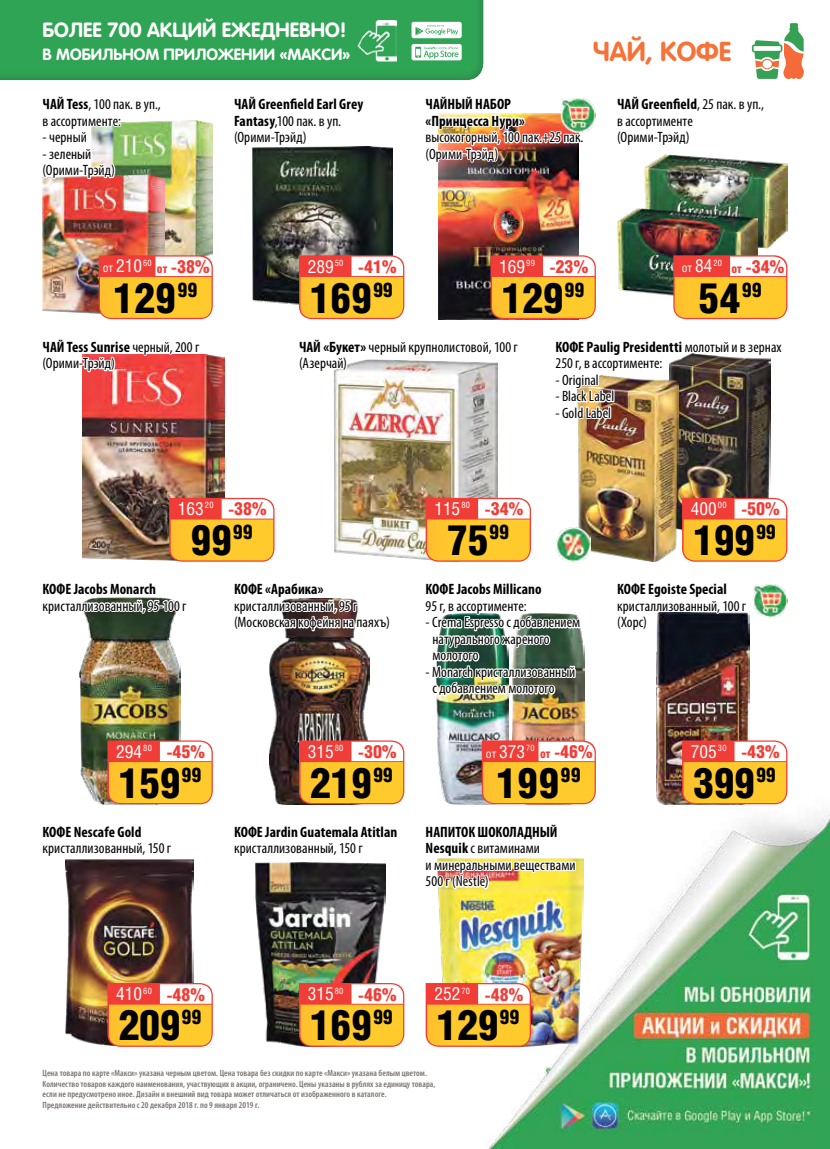
<style>
.page{position:relative;width:830px;height:1149px;background:#fff}
.page>*{position:absolute;margin:0;border:0;box-sizing:border-box;transform-origin:0 0}
.t1{font:900 42px "Helios Cond";letter-spacing:-.01em;color:#000}
.t2{font:700 27px "Rotonda C";color:#f57238}
.t3{font:700 20.25px "Rotonda C";color:#fff}
.t4{font:900 18px "Helios Cond";color:#f13d37}
.t5{font:700 16.05px "Rotonda C";color:#fff}
.t6{font:condensed 15px/16.5px "Myriad Pro";letter-spacing:.005em;color:#000}
.t7{font:700 condensed 15px/16.5px "Myriad Pro";letter-spacing:.005em;color:#000}
.t8{font:12px "Helios Cond C";color:#fff}
.t9{font:600 condensed 9px/10.5px "Myriad Pro";letter-spacing:.005em;color:#787370}
.s1{font-weight:700}
.s2{font-weight:400}
.s3{font-family:"Helios Cond C";font-weight:400;font-size:12px;color:#fff}
.s4{font-family:"Helios Cond C";font-weight:400;font-size:12px}
.s5{font-family:"Helios Cond C";font-weight:400;color:#fff}
.s6{font-size:12px}
.s7{font-size:12px;color:#fff}
.s8{color:#f13d37}
.s9{font-size:18px}
</style>
<div class="page">
<div style="left:0;top:0;width:496px;height:90px;background:#000;opacity:.3"></div>
<img style="left:358px;top:20px;width:38px;height:42px">
<svg style="left:411px;top:44px;width:50px;height:16px"></svg>
<svg style="left:411px;top:22px;width:50px;height:16px"></svg>
<img style="left:468px;top:787px;width:361px;height:361px">
<img style="left:163px;top:120px;width:50px;height:135px">
<img style="left:644px;top:158px;width:142px;height:90px">
<img style="left:43px;top:175px;width:121px;height:80px">
<img style="left:252px;top:147px;width:140px;height:158px">
<img style="left:438px;top:175px;width:140px;height:80px">
<img style="left:423px;top:67px;width:156px;height:108px">
<img style="left:560px;top:98px;width:35px;height:35px">
<img style="left:41px;top:62px;width:122px;height:129px">
<svg style="left:232px;top:67px;width:134px;height:91px"></svg>
<img style="left:82px;top:355px;width:143px;height:142px">
<img style="left:617px;top:209px;width:139px;height:46px">
<svg style="left:659px;top:23px;width:144px;height:135px"></svg>
<img style="left:334px;top:421px;width:163px;height:139px">
<img style="left:438px;top:899px;width:145px;height:147px">
<svg style="left:425px;top:982px;width:105px;height:64px;background:#fbb450"></svg>
<img style="left:678px;top:421px;width:92px;height:76px">
<img style="left:577px;top:421px;width:101px;height:135px">
<img style="left:66px;top:865px;width:128px;height:180px">
<svg style="left:107px;top:982px;width:106px;height:64px;background:#f9b14f"></svg>
<img style="left:255px;top:876px;width:130px;height:170px">
<svg style="left:299px;top:982px;width:105px;height:64px;background:#f9b14f"></svg>
<img style="left:79px;top:652px;width:101px;height:88px">
<svg style="left:65px;top:740px;width:148px;height:125px"></svg>
<img style="left:512px;top:631px;width:72px;height:109px">
<img style="left:436px;top:709px;width:72px;height:31px">
<img style="left:423px;top:497px;width:158px;height:212px">
<img style="left:656px;top:634px;width:93px;height:170px">
<img style="left:615px;top:497px;width:172px;height:137px">
<svg style="left:681px;top:740px;width:106px;height:64px;background:#f9b04f"></svg>
<img style="left:752px;top:583px;width:35px;height:34px">
<img style="left:269px;top:652px;width:100px;height:88px">
<img style="left:82px;top:497px;width:309px;height:155px">
<svg style="left:255px;top:740px;width:149px;height:136px"></svg>
<img style="left:42px;top:255px;width:171px;height:136px">
<img style="left:297px;top:255px;width:490px;height:166px">
<svg style="left:437px;top:740px;width:158px;height:159px"></svg>
<img style="left:555px;top:526px;width:35px;height:35px">
<h3 class="t3" style="left:43px;top:18px;width:305px">БОЛЕЕ 700 АКЦИЙ ЕЖЕДНЕВНО!</h3>
<p class="t5" style="left:43px;top:45px;width:309px">В МОБИЛЬНОМ ПРИЛОЖЕНИИ «МАКСИ»</p>
<p class="t6" style="left:43px;top:96px;width:120px"><span class="s1">ЧАЙ Tess</span>, 100 пак. в уп., в ассортименте:</p>
<p class="t6" style="left:43px;top:129px;width:46px">- черный</p>
<p class="t6" style="left:43px;top:145px;width:74px">- зеленый (Орими-Трэйд)</p>
<p class="t7" style="left:234px;top:95px;width:131px">ЧАЙ Greenfield Earl Grey<br>Fantasy<span class="s2">,100 пак. в уп. (Орими-Трэйд)</span></p>
<h2 class="t2" style="left:592px;top:36px;width:140px">ЧАЙ, КОФЕ</h2>
<p class="t7" style="left:425px;top:95px;width:101px">ЧАЙНЫЙ НАБОР «Принцесса Нури»</p>
<p class="t6" style="left:425px;top:129px;width:159px">высокогорный, 100 пак.+25 пак. (Орими-Трэйд)</p>
<p class="t6" style="left:617px;top:96px;width:148px"><span class="s1">ЧАЙ Greenfield</span>, 25 пак. в уп., в ассортименте (Орими-Трэйд)</p>
<p class="t4" style="left:103px;top:256px;width:108px"><span class="s3">от</span><span class="s4">.</span><span class="s5">210</span><sup>60</sup> <span class="s6">от</span><span class="s7">.</span>-38%</p>
<h1 class="t1" style="left:113px;top:273px;width:86px">129<sup>99</sup></h1>
<p class="t4" style="left:307px;top:256px;width:90px"><span class="s5">289</span><sup>50</sup> -41%</p>
<h1 class="t1" style="left:310px;top:273px;width:84px">169<sup>99</sup></h1>
<p class="t4" style="left:499px;top:256px;width:90px"><span class="s5">169</span><sup>99</sup> -23%</p>
<h1 class="t1" style="left:501px;top:273px;width:84px">129<sup>99</sup></h1>
<p class="t8" style="left:681px;top:261px;width:42px">от<span class="s8">.</span><span class="s9">84</span><sup>20</sup></p>
<p class="t4" style="left:731px;top:256px;width:54px"><span class="s6">от</span><span class="s7">.</span>-34%</p>
<h1 class="t1" style="left:698px;top:273px;width:65px">54<sup>99</sup></h1>
<p class="t6" style="left:43px;top:338px;width:158px"><span class="s1">ЧАЙ Tess Sunrise</span> черный, 200 г (Орими-Трэйд)</p>
<p class="t6" style="left:299px;top:338px;width:220px"><span class="s1">ЧАЙ «Букет»</span> черный крупнолистовой, 100 г (Азерчай)</p>
<p class="t6" style="left:555px;top:338px;width:228px"><span class="s1">КОФЕ Paulig Presidentti</span> молотый и в зернах<br>250 г, в ассортименте:</p>
<p class="t6" style="left:555px;top:371px;width:45px">- Original</p>
<p class="t6" style="left:555px;top:388px;width:60px">- Black Label</p>
<p class="t6" style="left:555px;top:404px;width:57px">- Gold Label</p>
<p class="t4" style="left:178px;top:498px;width:90px"><span class="s5">163</span><sup>20</sup> -38%</p>
<h1 class="t1" style="left:190px;top:516px;width:64px">99<sup>99</sup></h1>
<p class="t4" style="left:434px;top:498px;width:90px"><span class="s5">115</span><sup>80</sup> -34%</p>
<h1 class="t1" style="left:446px;top:516px;width:64px">75<sup>99</sup></h1>
<p class="t4" style="left:690px;top:498px;width:90px"><span class="s5">400</span><sup>00</sup> -50%</p>
<h1 class="t1" style="left:692px;top:516px;width:84px">199<sup>99</sup></h1>
<p class="t7" style="left:43px;top:580px;width:115px">КОФЕ Jacobs Monarch</p>
<p class="t6" style="left:43px;top:597px;width:145px">кристаллизованный, 95-100 г</p>
<p class="t7" style="left:234px;top:580px;width:91px">КОФЕ «Арабика»</p>
<p class="t6" style="left:234px;top:597px;width:157px">кристаллизованный, 95 г (Московская кофейня на паяхъ)</p>
<p class="t7" style="left:425px;top:580px;width:117px">КОФЕ Jacobs Millicano</p>
<p class="t6" style="left:425px;top:597px;width:102px">95 г, в ассортименте:</p>
<p class="t6" style="left:432px;top:613px;width:149px;text-indent:-7px">- Crema Espresso с добавлением натурального жареного молотого</p>
<p class="t6" style="left:432px;top:663px;width:144px;text-indent:-7px">- Monarch кристаллизованный с добавлением молотого</p>
<p class="t7" style="left:617px;top:580px;width:111px">КОФЕ Egoiste Special</p>
<p class="t6" style="left:617px;top:597px;width:130px">кристаллизованный, 100 г (Хорс)</p>
<p class="t4" style="left:116px;top:741px;width:90px"><span class="s5">294</span><sup>80</sup> -45%</p>
<p class="t4" style="left:307px;top:741px;width:90px"><span class="s5">315</span><sup>80</sup> -30%</p>
<p class="t4" style="left:485px;top:741px;width:108px"><span class="s3">от</span><span class="s4">.</span><span class="s5">373</span><sup>70</sup> <span class="s6">от</span><span class="s7">.</span>-46%</p>
<p class="t4" style="left:690px;top:741px;width:90px"><span class="s5">705</span><sup>30</sup> -43%</p>
<h1 class="t1" style="left:118px;top:758px;width:84px">159<sup>99</sup></h1>
<h1 class="t1" style="left:310px;top:758px;width:84px">219<sup>99</sup></h1>
<h1 class="t1" style="left:496px;top:758px;width:86px">199<sup>99</sup></h1>
<h1 class="t1" style="left:692px;top:758px;width:84px">399<sup>99</sup></h1>
<p class="t7" style="left:43px;top:823px;width:100px">КОФЕ Nescafe Gold</p>
<p class="t6" style="left:43px;top:839px;width:130px">кристаллизованный, 150 г</p>
<p class="t7" style="left:234px;top:823px;width:165px">КОФЕ Jardin Guatemala Atitlan</p>
<p class="t6" style="left:234px;top:839px;width:130px">кристаллизованный, 150 г</p>
<p class="t6" style="left:425px;top:823px;width:151px"><span class="s1">НАПИТОК ШОКОЛАДНЫЙ<br>Nesquik</span> с витаминами<br>и минеральными веществами<br>500 г (Nestle)</p>
<p class="t4" style="left:116px;top:983px;width:90px"><span class="s5">410</span><sup>60</sup> -48%</p>
<h1 class="t1" style="left:118px;top:1001px;width:84px">209<sup>99</sup></h1>
<p class="t4" style="left:307px;top:983px;width:90px"><span class="s5">315</span><sup>80</sup> -46%</p>
<h1 class="t1" style="left:310px;top:1001px;width:84px">169<sup>99</sup></h1>
<p class="t4" style="left:434px;top:983px;width:90px"><span class="s5">252</span><sup>70</sup> -48%</p>
<h1 class="t1" style="left:436px;top:1001px;width:84px">129<sup>99</sup></h1>
<p class="t9" style="left:43px;top:1067px;width:394px">Цена товара по карте «Макси» указана черным цветом. Цена товара без скидки по карте «Макси» указана белым цветом.<br>Количество товаров каждого наименования, участвующих в акции, ограничено. Цены указаны в рублях за единицу товара, если не предусмотрено иное. Дизайн и внешний вид товара может отличаться от изображенного в каталоге.<br>Предложение действительно с 20 декабря 2018 г. по 9 января 2019 г.</p>
</div>
